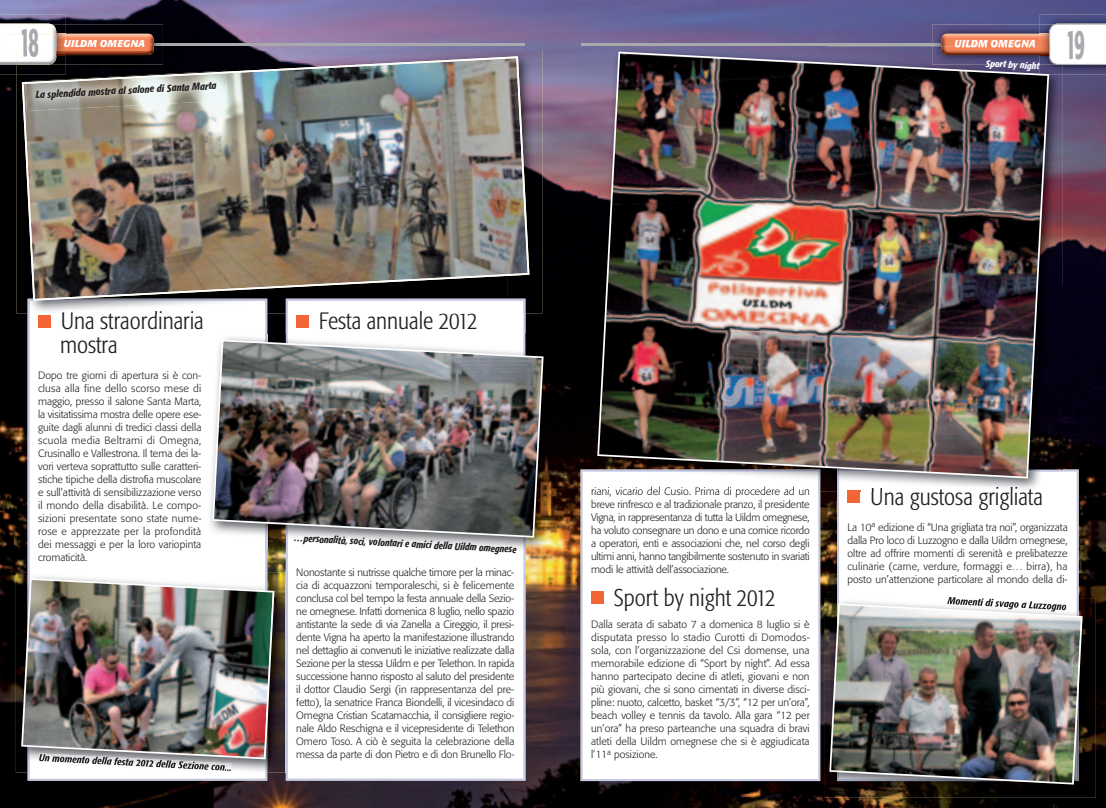
<style>
.page{position:relative;width:1106px;height:808px;background:#fff}
.page>*{position:absolute;margin:0;border:0;box-sizing:border-box;transform-origin:0 0}
.t1{font:500 condensed 43px "Formata";color:#a8a9ad;scale:.5 1}
.t2{font:300 condensed 24px/24px "Formata";color:#231f20}
.t3{font:300 10.5px/13px "Formata";color:#231f20;text-align:justify}
.t4{font:italic 500 condensed 10px "Formata";color:#231f20;scale:.94 1}
.t5{font:italic 500 condensed 10px "Formata";color:#231f20}
.t6{font:italic 700 10px "Formata";letter-spacing:.02em;color:#fff}
.t7{font:italic 500 condensed 9.5px "Formata";color:#fff}
</style>
<div class="page">
<img style="left:0;top:0;width:1106px;height:808px">
<svg style="left:28px;top:314px;width:239px;height:467px"></svg>
<svg style="left:286px;top:314px;width:239px;height:467px"></svg>
<svg style="left:580px;top:469px;width:240px;height:312px"></svg>
<svg style="left:837px;top:469px;width:241px;height:129px"></svg>
<hr style="left:41px;top:43px;width:483px;height:2px;background:#a8a9ad">
<img style="left:66px;top:24px;width:97px;height:27px">
<svg style="left:154px;top:43px;width:9px;height:2px"></svg>
<img style="left:66px;top:34px;width:88px;height:17px">
<img style="left:66px;top:43px;width:88px;height:2px">
<img style="left:0;top:14px;width:66px;height:60px">
<img style="left:53px;top:24px;width:13px;height:10px">
<img style="left:0;top:24px;width:53px;height:1px">
<svg style="left:0;top:65px;width:17px;height:1px"></svg>
<img style="left:0;top:25px;width:56px;height:40px">
<img style="left:7px;top:34px;width:49px;height:19px">
<svg style="left:41px;top:43px;width:25px;height:2px"></svg>
<img style="left:22px;top:28px;width:16px;height:23px">
<svg style="left:22px;top:34px;width:16px;height:1px"></svg>
<hr style="left:581px;top:43px;width:484px;height:2px;background:#a8a9ad">
<img style="left:932px;top:24px;width:107px;height:22px">
<svg style="left:932px;top:43px;width:9px;height:2px"></svg>
<img style="left:941px;top:34px;width:98px;height:9px">
<img style="left:941px;top:43px;width:98px;height:3px">
<img style="left:955px;top:40px;width:80px;height:3px">
<img style="left:955px;top:43px;width:80px;height:3px">
<img style="left:1039px;top:14px;width:67px;height:60px">
<img style="left:17px;top:51px;width:525px;height:32px">
<img style="left:17px;top:83px;width:11px;height:231px">
<img style="left:525px;top:83px;width:17px;height:231px">
<img style="left:267px;top:301px;width:19px;height:13px">
<img style="left:28px;top:301px;width:239px;height:13px">
<img style="left:286px;top:301px;width:239px;height:13px">
<img style="left:66px;top:51px;width:87px;height:4px">
<img style="left:17px;top:66px;width:5px;height:8px">
<svg style="left:56px;top:51px;width:10px;height:4px"></svg>
<img style="left:17px;top:51px;width:39px;height:11px">
<svg style="left:8px;top:51px;width:30px;height:6px"></svg>
<img style="left:22px;top:56px;width:507px;height:245px">
<img style="left:592px;top:46px;width:470px;height:240px">
<img style="left:592px;top:286px;width:245px;height:206px">
<img style="left:1049px;top:286px;width:13px;height:183px">
<img style="left:592px;top:469px;width:228px;height:23px">
<img style="left:837px;top:469px;width:225px;height:23px">
<img style="left:1049px;top:65px;width:13px;height:9px">
<svg style="left:1039px;top:24px;width:67px;height:41px"></svg>
<img style="left:1049px;top:46px;width:13px;height:19px">
<img style="left:597px;top:52px;width:452px;height:426px">
<img style="left:25px;top:71px;width:201px;height:1px">
<img style="left:25px;top:73px;width:202px;height:38px">
<img style="left:25px;top:72px;width:201px;height:12px">
<img style="left:207px;top:334px;width:349px;height:217px">
<img style="left:288px;top:334px;width:235px;height:217px">
<img style="left:212px;top:340px;width:331px;height:198px">
<img style="left:16px;top:573px;width:272px;height:199px">
<img style="left:28px;top:573px;width:239px;height:199px">
<img style="left:39px;top:759px;width:192px;height:12px">
<img style="left:21px;top:578px;width:253px;height:181px">
<img style="left:824px;top:598px;width:271px;height:200px">
<img style="left:947px;top:598px;width:119px;height:5px">
<img style="left:829px;top:603px;width:253px;height:181px">
<h1 class="t1" style="left:20px;top:15px;width:40px">18</h1>
<p class="t6" style="left:954px;top:38px;width:83px">UILDM OMEGNA</p>
<h1 class="t1" style="left:1065px;top:17px;width:40px">19</h1>
<p class="t5" style="left:35px;top:89px;width:182px;rotate:-3deg">La splendida mostra al salone di Santa Marta</p>
<p class="t6" style="left:64px;top:38px;width:83px">UILDM OMEGNA</p>
<p class="t7" style="left:986px;top:57px;width:55px;rotate:3deg">Sport by night</p>
<h2 class="t2" style="left:60px;top:309px;width:145px">Una straordinaria mostra</h2>
<p class="t3" style="left:38px;top:369px;width:165px">Dopo tre giorni di apertura si è con&shy;clusa alla fine dello scorso mese di maggio, presso il salone Santa Marta, la visitatissima mostra delle opere ese&shy;guite dagli alunni di tredici classi della scuola media Beltrami di Omegna, Crusinallo e Vallestrona. Il tema dei la&shy;vori verteva soprattutto sulle caratteri&shy;stiche tipiche della distrofia muscolare e sull’attività di sensibilizzazione verso il mondo della disabilità. Le compo&shy;sizioni presentate sono state nume&shy;rose e apprezzate per la profondità dei messaggi e per la loro variopinta cromaticità.</p>
<h2 class="t2" style="left:319px;top:309px;width:160px">Festa annuale 2012</h2>
<p class="t4" style="left:294px;top:532px;width:238px;rotate:3deg">…personalità, soci, volontari e amici della Uildm omegnese</p>
<p class="t3" style="left:296px;top:566px;width:220px">Nonostante si nutrisse qualche timore per la minac&shy;cia di acquazzoni temporaleschi, si è felicemente conclusa col bel tempo la festa annuale della Sezio&shy;ne omegnese. Infatti domenica 8 luglio, nello spazio antistante la sede di via Zanella a Cireggio, il presi&shy;dente Vigna ha aperto la manifestazione illustrando nel dettaglio ai convenuti le iniziative realizzate dalla Sezione per la stessa Uildm e per Telethon. In rapida successione hanno risposto al saluto del presidente il dottor Claudio Sergi (in rappresentanza del pre&shy;fetto), la senatrice Franca Biondelli, il vicesindaco di Omegna Cristian Scatamacchia, il consigliere regio&shy;nale Aldo Reschigna e il vicepresidente di Telethon Omero Toso. A ciò è seguita la celebrazione della messa da parte di don Pietro e di don Brunello Flo-</p>
<p class="t3" style="left:591px;top:485px;width:220px">riani, vicario del Cusio. Prima di procedere ad un breve rinfresco e al tradizionale pranzo, il presidente Vigna, in rappresentanza di tutta la Uildm omegnese, ha voluto consegnare un dono e una cornice ricordo a operatori, enti e associazioni che, nel corso degli ultimi anni, hanno tangibilmente sostenuto in svariati modi le attività dell’associazione.</p>
<h2 class="t2" style="left:613px;top:586px;width:163px">Sport by night 2012</h2>
<p class="t3" style="left:591px;top:618px;width:220px">Dalla serata di sabato 7 a domenica 8 luglio si è disputata presso lo stadio Curotti di Domodos&shy;sola, con l’organizzazione del Csi domense, una memorabile edizione di “Sport by night”. Ad essa hanno partecipato decine di atleti, giovani e non più giovani, che si sono cimentati in diverse disci&shy;pline: nuoto, calcetto, basket “3/3”, “12 per un’ora”, beach volley e tennis da tavolo. Alla gara “12 per un’ora” ha preso parteanche una squadra di bravi atleti della Uildm omegnese che si è aggiudicata l’11<sup>a</sup> posizione.</p>
<h2 class="t2" style="left:870px;top:485px;width:174px">Una gustosa grigliata</h2>
<p class="t3" style="left:847px;top:521px;width:222px">La 10<sup>a</sup> edizione di “Una grigliata tra noi”, organizzata dalla Pro loco di Luzzogno e dalla Uildm omegnese, oltre ad offrire momenti di serenità e prelibatezze culinarie (carne, verdure, formaggi e… birra), ha posto un’attenzione particolare al mondo della di-</p>
</div>
